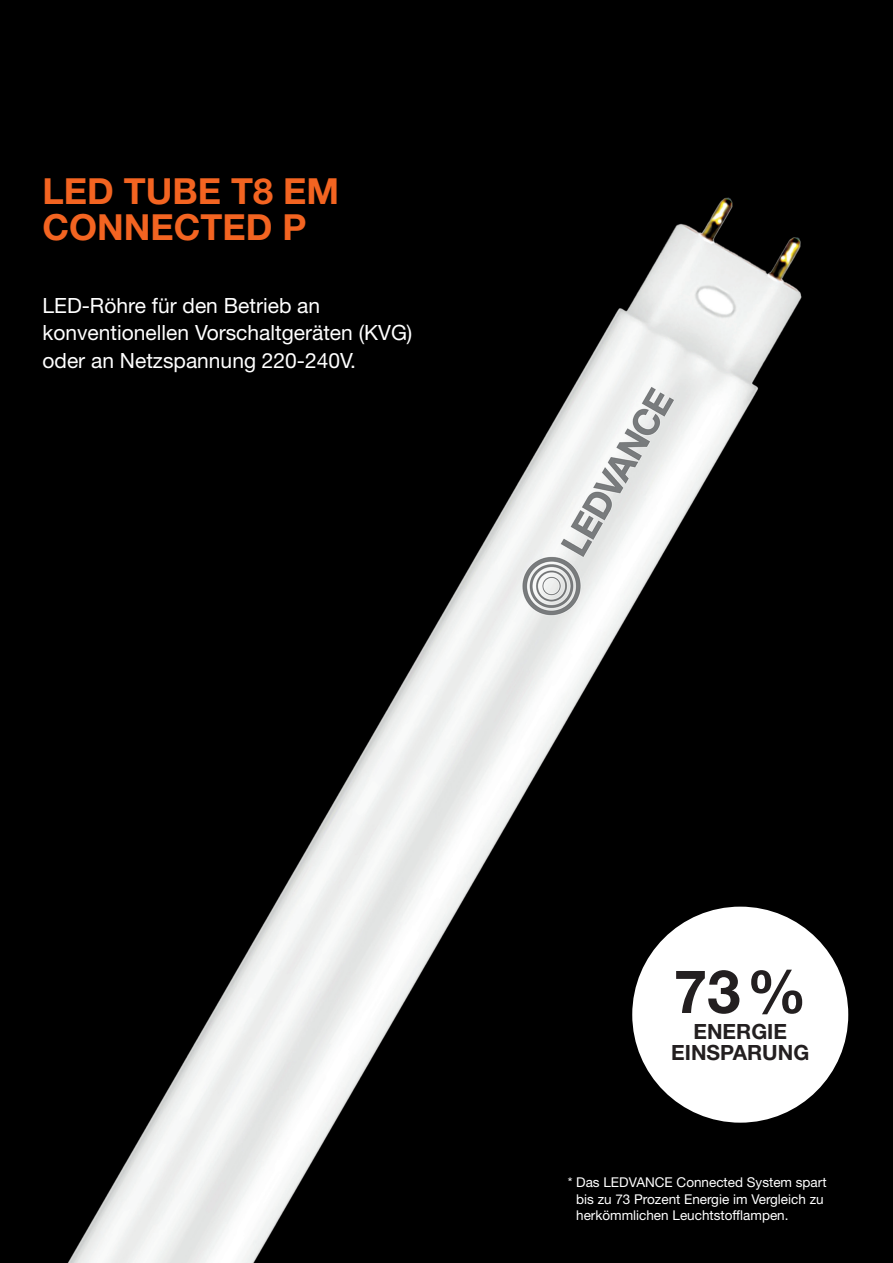
<style>
.page{position:relative;width:893px;height:1263px;background:#000}
.page>*{position:absolute;margin:0;border:0;box-sizing:border-box;transform-origin:0 0}
.Lead_In_Text_14__18_5{font:700 60px "Helvetica Neue LT Std";color:#231f20}
.Lead_In_Text_14__18_5-2{font:700 36px "Helvetica Neue LT Std";color:#f36421}
.Lead_In_Text_14__18_5-3{font:21px/27.8px "Helvetica Neue LT Std";color:#fff}
.Lead_In_Text_14__18_5-4{font:700 21px "Helvetica Neue LT Std";color:#231f20}
.Lead_In_Text_14__18_5-5{font:13.5px/16.5px "Helvetica Neue LT Std";color:#fff}
</style>
<div class="page">
<img style="left:67px;top:197px;width:782px;height:1066px">
<div style="left:632px;top:907px;width:216px;height:216px;background:#fff;border-radius:50%"></div>
<p class="Lead_In_Text_14__18_5-2" style="left:43px;top:169px;width:298px">LED TUBE T8 EM</p>
<p class="Lead_In_Text_14__18_5-2" style="left:43px;top:205px;width:266px">CONNECTED P</p>
<p class="Lead_In_Text_14__18_5-3" style="left:43px;top:291px;width:279px">LED-Röhre für den Betrieb an</p>
<p class="Lead_In_Text_14__18_5-3" style="left:43px;top:319px;width:371px">konventionellen Vorschaltgeräten (KVG) oder an Netzspannung 220-240V.</p>
<p class="Lead_In_Text_14__18_5" style="left:674px;top:954px;width:134px">73 %</p>
<p class="Lead_In_Text_14__18_5-4" style="left:693px;top:1019px;width:95px">ENERGIE</p>
<p class="Lead_In_Text_14__18_5-4" style="left:671px;top:1040px;width:140px">EINSPARUNG</p>
<p class="Lead_In_Text_14__18_5-5" style="left:576px;top:1174px;width:252px;text-indent:-9px">* Das LEDVANCE Connected System spart bis zu 73 Prozent Energie im Vergleich zu herkömmlichen Leuchtstofflampen.</p>
</div>
